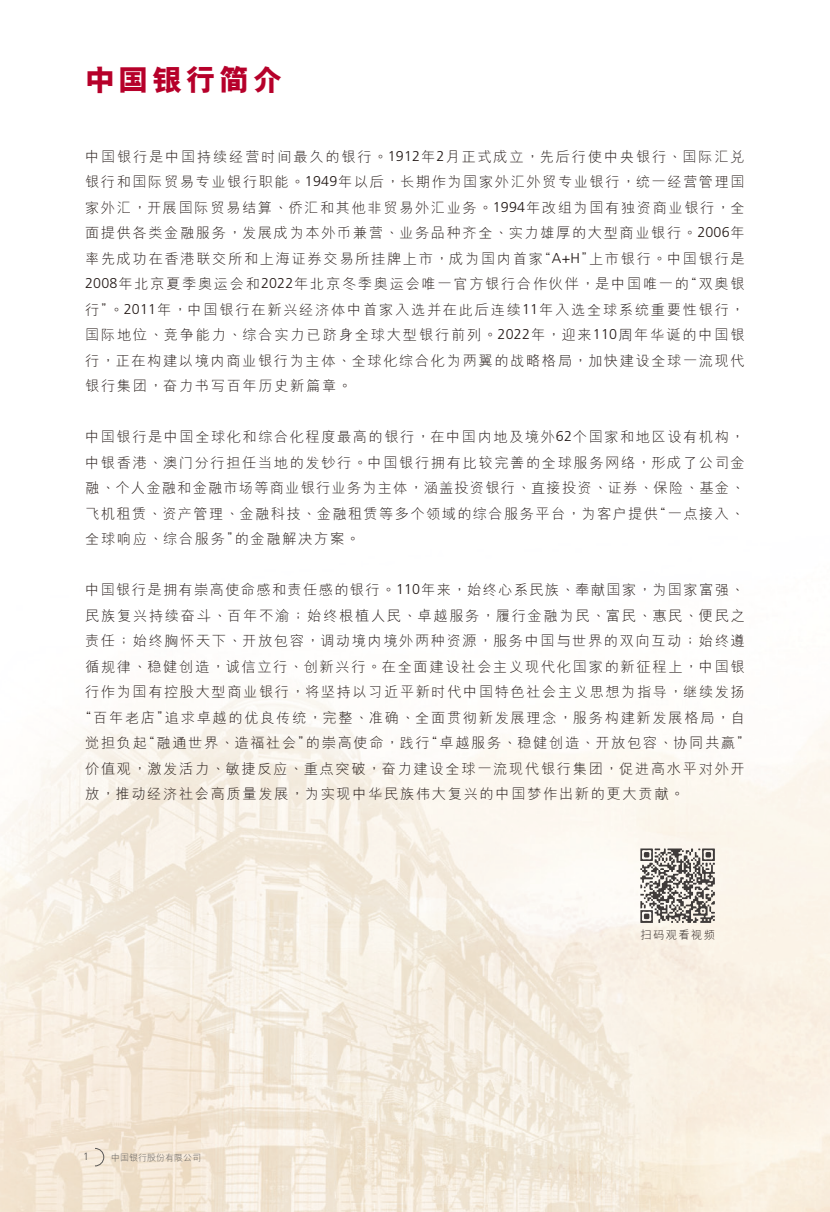
<style>
.page{position:relative;width:830px;height:1212px;background:#fff}
.page>*{position:absolute;margin:0;border:0;box-sizing:border-box;transform-origin:0 0}
.t1{font:800 30px "M Hei HKS";letter-spacing:.115em;color:#b6002a}
.t2{font:300 14.25px/25.5px "M Hei HKS";letter-spacing:.11em;color:#231916;text-align:justify}
.t3{font:300 14.25px "M Hei HKS";letter-spacing:.09em;color:#231916}
.t4{font:300 11.4px "M Hei HKS";letter-spacing:.115em;color:#231916}
.t5{font:300 10.5px "Frutiger";color:#595857}
.t6{font:300 9px "M Hei HKS";color:#595857}
.s1{font-family:"Frutiger"}
</style>
<div class="page">
<img style="left:0;top:687px;width:829px;height:525px">
<svg style="left:95px;top:1148px;width:9px;height:18px"></svg>
<svg style="left:640px;top:848px;width:74px;height:75px"></svg>
<h1 class="t1" style="left:85px;top:59px;width:199px">中國銀行簡介</h1>
<p class="t2" style="left:85px;top:143px;width:661px">中國銀行是中國持續經營時間最久的銀行。<span class="s1">1912</span>年<span class="s1">2</span>月正式成立，先後行使中央銀行、國際匯兌銀行和國際貿易專業銀行職能。<span class="s1">1949</span>年以後，長期作為國家外匯外貿專業銀行，統一經營管理國家外匯，開展國際貿易結算、僑匯和其他非貿易外匯業務。<span class="s1">1994</span>年改組為國有獨資商業銀行，全面提供各類金融服務，發展成為本外幣兼營、業務品種齊全、實力雄厚的大型商業銀行。<span class="s1">2006</span>年率先成功在香港聯交所和上海證券交易所掛牌上市，成為國內首家“<span class="s1">A+H</span>”上市銀行。中國銀行是<span class="s1">2008</span>年北京夏季奧運會和<span class="s1">2022</span>年北京冬季奧運會唯一官方銀行合作伙伴，是中國唯一的“雙奧銀行”。<span class="s1">2011</span>年，中國銀行在新興經濟體中首家入選並在此後連續<span class="s1">11</span>年入選全球系統重要性銀行，國際地位、競爭能力、綜合實力已躋身全球大型銀行前列。<span class="s1">2022</span>年，迎來<span class="s1">110</span>周年華誕的中國銀行，正在構建以境內商業銀行為主體、全球化綜合化為兩翼的戰略格局，加快建設全球一流現代銀行集團，奮力書寫百年歷史新篇章。</p>
<p class="t2" style="left:85px;top:423px;width:661px">中國銀行是中國全球化和綜合化程度最高的銀行，在中國內地及境外<span class="s1">62</span>個國家和地區設有機構，中銀香港、澳門分行擔任當地的發鈔行。中國銀行擁有比較完善的全球服務網絡，形成了公司金融、個人金融和金融市場等商業銀行業務為主體，涵蓋投資銀行、直接投資、證券、保險、基金、飛機租賃、資產管理、金融科技、金融租賃等多個領域的綜合服務平台，為客戶提供“一點接入、全球響應、綜合服務”的金融解決方案。</p>
<p class="t3" style="left:85px;top:580px;width:660px">中國銀行是擁有崇高使命感和責任感的銀行。<span class="s1">110</span>年來，始終心系民族、奉獻國家，為國家富強、</p>
<p class="t2" style="left:85px;top:602px;width:661px">民族復興持續奮鬥、百年不渝；始終根植人民、卓越服務，履行金融為民、富民、惠民、便民之</p>
<p class="t2" style="left:85px;top:627px;width:661px">責任；始終胸懷天下、開放包容，調動境內境外兩種資源，服務中國與世界的雙向互動；始終遵</p>
<p class="t2" style="left:85px;top:653px;width:661px">循規律、穩健創造，誠信立行、創新興行。在全面建設社會主義現代化國家的新征程上，中國銀</p>
<p class="t2" style="left:85px;top:678px;width:661px">行作為國有控股大型商業銀行，將堅持以習近平新時代中國特色社會主義思想為指導，繼續發揚</p>
<p class="t2" style="left:78px;top:704px;width:668px">“百年老店”追求卓越的優良傳統，完整、準確、全面貫徹新發展理念，服務構建新發展格局，自</p>
<p class="t2" style="left:85px;top:729px;width:666px">覺擔負起“融通世界、造福社會”的崇高使命，踐行“卓越服務、穩健創造、開放包容、協同共贏”</p>
<p class="t2" style="left:85px;top:755px;width:661px">價值觀，激發活力、敏捷反應、重點突破，奮力建設全球一流現代銀行集團，促進高水平對外開</p>
<p class="t2" style="left:85px;top:780px;width:600px">放，推動經濟社會高質量發展，為實現中華民族偉大復興的中國夢作出新的更大貢獻。</p>
<p class="t5" style="left:83px;top:1150px;width:7px">1</p>
<p class="t6" style="left:111px;top:1151px;width:91px">中國銀行股份有限公司</p>
<p class="t4" style="left:640px;top:927px;width:76px">掃碼觀看視頻</p>
</div>
